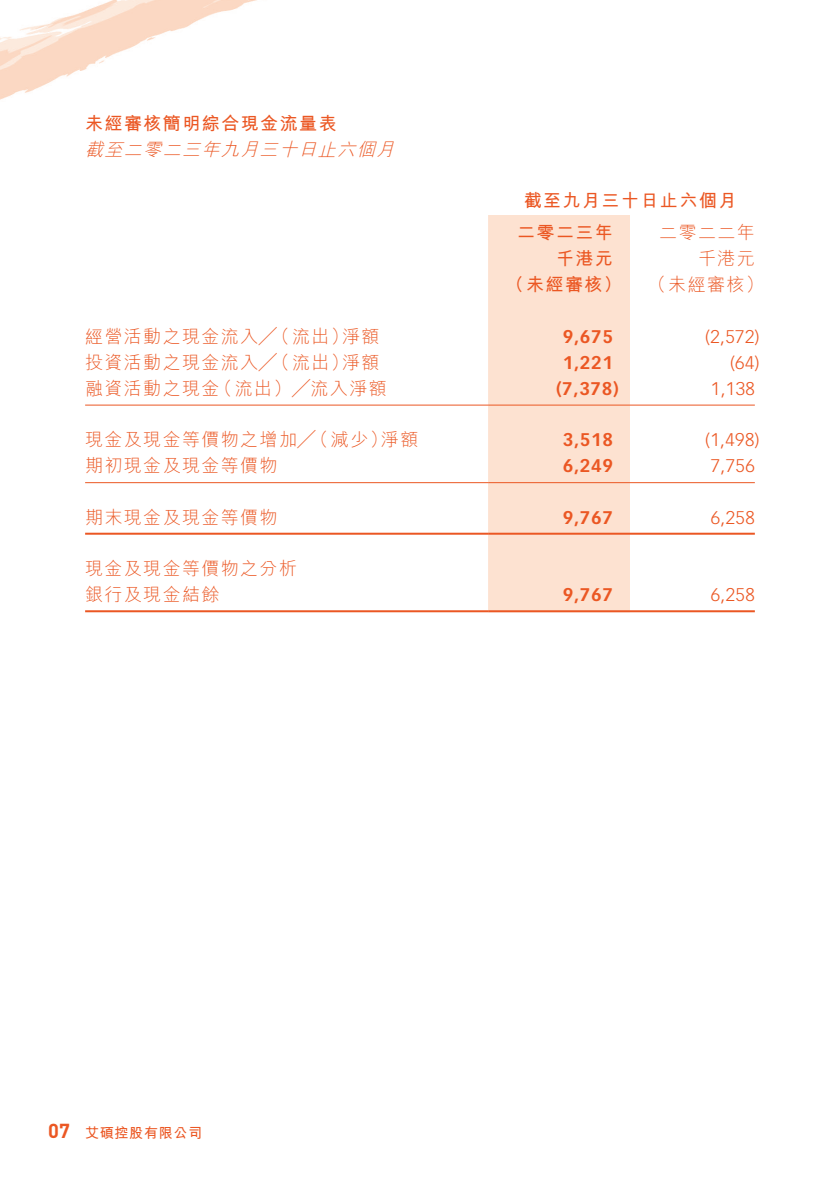
<style>
.page{position:relative;width:840px;height:1191px;background:#fff}
.page>*{position:absolute;margin:0;border:0;box-sizing:border-box;transform-origin:0 0}
.t1{font:700 20px "DIN";color:#eb5723}
.t2{font:300 18px "M Hei HK";letter-spacing:.075em;color:#eb5723}
.t3{font:700 18px "M Hei HK";letter-spacing:.08em;color:#eb5723}
.t4{font:300 18px "Vectora LT Std";letter-spacing:.025em;color:#eb5723}
.t5{font:700 18px "Vectora LT Std";letter-spacing:.03em;color:#eb5723}
.t6{font:italic 300 18px "M Hei HK";color:#eb5723}
.t7{font:700 14px "M Hei HK";letter-spacing:.05em;color:#eb5723}
</style>
<div class="page">
<img style="left:0;top:0;width:755px;height:613px">
<div style="left:488px;top:215px;width:141px;height:395px;background:#fde2d1"></div>
<hr style="left:85px;top:404px;width:403px;height:1px;background:#eb5723">
<hr style="left:488px;top:404px;width:141px;height:1px;background:#eb5723">
<hr style="left:629px;top:404px;width:125px;height:1px;background:#eb5723">
<hr style="left:85px;top:482px;width:403px;height:1px;background:#eb5723">
<hr style="left:488px;top:482px;width:141px;height:1px;background:#eb5723">
<hr style="left:629px;top:482px;width:125px;height:1px;background:#eb5723">
<hr style="left:85px;top:533px;width:403px;height:2px;background:#eb5723">
<hr style="left:488px;top:533px;width:141px;height:2px;background:#eb5723">
<hr style="left:629px;top:533px;width:125px;height:2px;background:#eb5723">
<hr style="left:85px;top:610px;width:403px;height:2px;background:#eb5723">
<hr style="left:488px;top:610px;width:141px;height:2px;background:#eb5723">
<hr style="left:629px;top:610px;width:125px;height:2px;background:#eb5723">
<p class="t3" style="left:85px;top:110px;width:253px">未經審核簡明綜合現金流量表</p>
<p class="t6" style="left:85px;top:140px;width:315px">截至二零二三年九月三十日止六個月</p>
<p class="t3" style="left:523px;top:187px;width:214px">截至九月三十日止六個月</p>
<p class="t2" style="left:659px;top:223px;width:97px">二零二二年</p>
<p class="t3" style="left:517px;top:219px;width:97px">二零二三年</p>
<p class="t3" style="left:555px;top:245px;width:58px">千港元</p>
<p class="t2" style="left:697px;top:249px;width:58px">千港元</p>
<p class="t3" style="left:505px;top:271px;width:118px">（未經審核）</p>
<p class="t2" style="left:647px;top:275px;width:117px">（未經審核(</p>
<p class="t2" style="left:85px;top:327px;width:265px">經營活動之現金流入╱（流出）</p>
<p class="t2" style="left:342px;top:327px;width:39px">淨額</p>
<p class="t5" style="left:562px;top:325px;width:52px">9,675</p>
<p class="t4" style="left:704px;top:326px;width:56px">)2,572(</p>
<p class="t2" style="left:85px;top:353px;width:265px">投資活動之現金流入╱（流出）</p>
<p class="t2" style="left:342px;top:353px;width:39px">淨額</p>
<p class="t5" style="left:562px;top:351px;width:52px">1,221</p>
<p class="t4" style="left:729px;top:352px;width:31px">)64(</p>
<p class="t2" style="left:214px;top:379px;width:174px">（流出）╱流入淨額</p>
<p class="t2" style="left:85px;top:379px;width:136px">融資活動之現金</p>
<p class="t5" style="left:555px;top:377px;width:64px">)7,378(</p>
<p class="t4" style="left:710px;top:378px;width:45px">1,138</p>
<p class="t2" style="left:85px;top:430px;width:304px">現金及現金等價物之增加╱（減少）</p>
<p class="t2" style="left:381px;top:430px;width:39px">淨額</p>
<p class="t5" style="left:562px;top:429px;width:52px">3,518</p>
<p class="t4" style="left:704px;top:429px;width:56px">)1,498(</p>
<p class="t2" style="left:85px;top:456px;width:194px">期初現金及現金等價物</p>
<p class="t5" style="left:562px;top:455px;width:52px">6,249</p>
<p class="t4" style="left:710px;top:455px;width:45px">7,756</p>
<p class="t2" style="left:85px;top:508px;width:194px">期末現金及現金等價物</p>
<p class="t2" style="left:85px;top:559px;width:213px">現金及現金等價物之分析</p>
<p class="t5" style="left:562px;top:506px;width:52px">9,767</p>
<p class="t4" style="left:710px;top:507px;width:45px">6,258</p>
<p class="t2" style="left:85px;top:585px;width:136px">銀行及現金結餘</p>
<p class="t5" style="left:562px;top:584px;width:52px">9,767</p>
<p class="t4" style="left:710px;top:584px;width:45px">6,258</p>
<p class="t1" style="left:48px;top:1117px;width:23px">07</p>
<p class="t7" style="left:85px;top:1122px;width:118px">艾碩控股有限公司</p>
</div>
